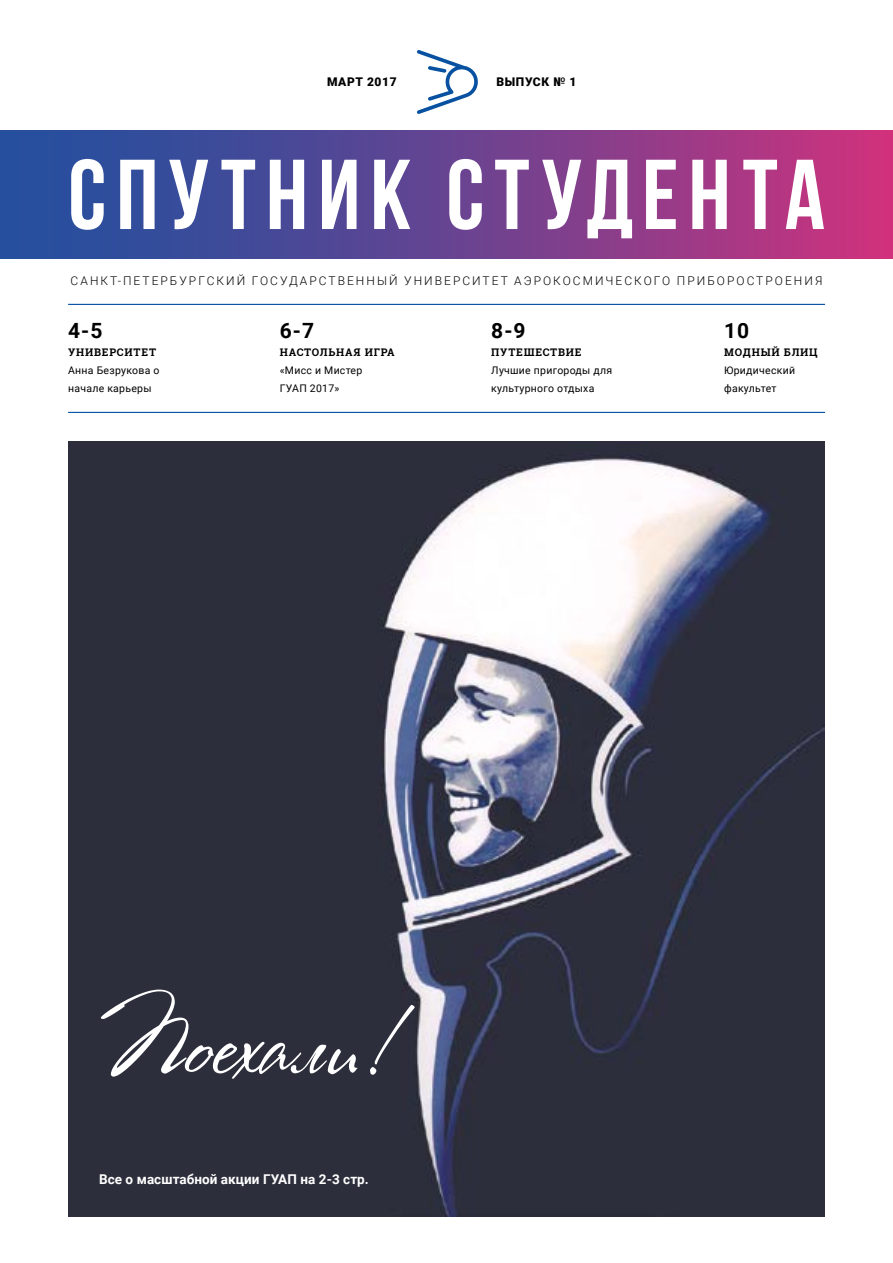
<style>
.page{position:relative;width:893px;height:1263px;background:#fff}
.page>*{position:absolute;margin:0;border:0;box-sizing:border-box;transform-origin:0 0}
.t1{font:700 99px "Bebas Neue";letter-spacing:.1em;color:#fff}
.t2{font:88.5px "Rosa Marena";letter-spacing:.005em;color:#fff}
.t3{font:700 21px "Roboto";color:#000}
.t4{font:700 13.5px "Roboto";letter-spacing:.005em;color:#fff}
.t5{font:300 12px "Roboto";letter-spacing:.17em;color:#000}
.t6{font:900 12px "Roboto";letter-spacing:.05em;color:#000}
.t7{font:10.5px/18px "Roboto";letter-spacing:.025em;color:#000}
.t8{font:700 10.5px "Roboto Slab";letter-spacing:.075em;color:#000}
</style>
<div class="page">
<div style="left:0;top:130px;width:893px;height:128px;background:linear-gradient(to right,#1452a2,#c6337f)"></div>
<img style="left:68px;top:441px;width:757px;height:776px">
<hr style="left:68px;top:304px;width:757px;height:1px;background:#0050a3">
<hr style="left:68px;top:412px;width:757px;height:1px;background:#0050a3">
<svg style="left:417px;top:50px;width:61px;height:64px"></svg>
<p class="t6" style="left:327px;top:73px;width:71px">МАРТ 2017</p>
<p class="t6" style="left:497px;top:73px;width:81px">ВЫПУСК № 1</p>
<h1 class="t1" style="left:68px;top:140px;width:758px">СПУТНИК СТУДЕНТА</h1>
<p class="t5" style="left:71px;top:272px;width:753px">САНКТ-ПЕТЕРБУРГСКИЙ ГОСУДАРСТВЕННЫЙ УНИВЕРСИТЕТ АЭРОКОСМИЧЕСКОГО ПРИБОРОСТРОЕНИЯ</p>
<h3 class="t3" style="left:68px;top:316px;width:36px">4-5</h3>
<p class="t8" style="left:68px;top:345px;width:89px">УНИВЕРСИТЕТ</p>
<p class="t7" style="left:68px;top:361px;width:93px">Анна Безрукова о начале карьеры</p>
<h3 class="t3" style="left:280px;top:316px;width:36px">6-7</h3>
<p class="t8" style="left:280px;top:345px;width:117px">НАСТОЛЬНАЯ ИГРА</p>
<p class="t7" style="left:280px;top:361px;width:84px">«Мисс и Мистер<br>ГУАП 2017»</p>
<h3 class="t3" style="left:491px;top:316px;width:36px">8-9</h3>
<p class="t8" style="left:491px;top:345px;width:92px">ПУТЕШЕСТВИЕ</p>
<p class="t7" style="left:491px;top:361px;width:122px">Лучшие пригороды для культурного отдыха</p>
<h3 class="t3" style="left:724px;top:316px;width:27px">10</h3>
<p class="t8" style="left:724px;top:345px;width:95px">МОДНЫЙ БЛИЦ</p>
<p class="t7" style="left:724px;top:361px;width:72px">Юридический факультет</p>
<h2 class="t2" style="left:99px;top:991px;width:289px">Поехали!</h2>
<p class="t4" style="left:99px;top:1170px;width:271px">Все о масштабной акции ГУАП на 2-3 стр.</p>
</div>
